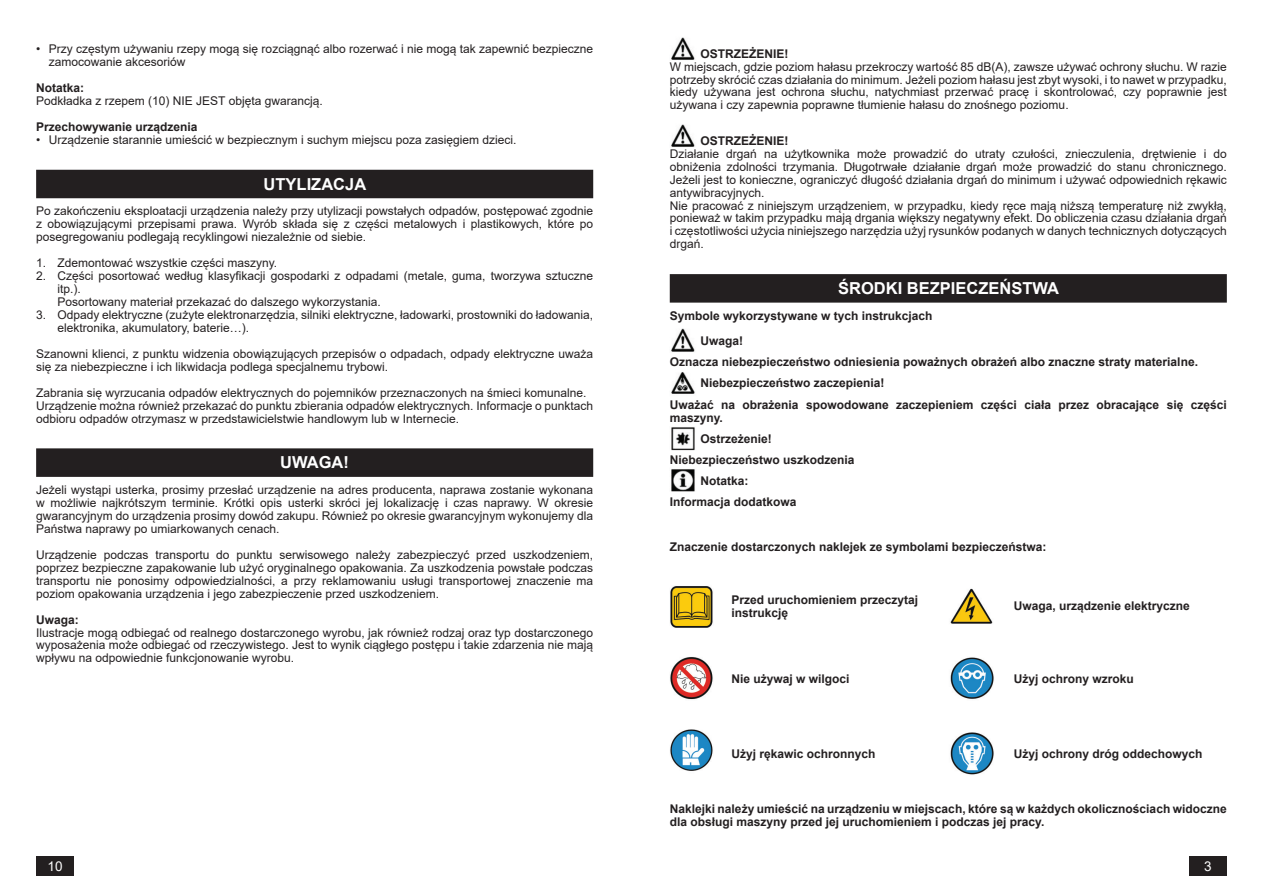
<style>
.page{position:relative;width:1263px;height:893px;background:#fff}
.page>*{position:absolute;margin:0;border:0;box-sizing:border-box;transform-origin:0 0}
.t1{font:700 16.5px "Arial";color:#fff}
.t2{font:13.5px "Arial";color:#fff}
.t3{font:12px/12.9px "Arial";color:#231f20}
.t4{font:700 12px/12.9px "Arial";color:#231f20}
</style>
<div class="page">
<div style="left:1189px;top:857px;width:38px;height:19px;background:#231f20"></div>
<div style="left:670px;top:274px;width:557px;height:29px;background:#231f20"></div>
<img style="left:671px;top:37px;width:24px;height:23px">
<img style="left:671px;top:124px;width:24px;height:23px">
<img style="left:671px;top:328px;width:24px;height:24px">
<img style="left:671px;top:372px;width:24px;height:22px">
<img style="left:671px;top:427px;width:24px;height:24px">
<img style="left:671px;top:469px;width:24px;height:23px">
<img style="left:670px;top:586px;width:43px;height:42px">
<img style="left:950px;top:588px;width:43px;height:36px">
<img style="left:670px;top:657px;width:43px;height:43px">
<img style="left:950px;top:657px;width:44px;height:42px">
<img style="left:670px;top:729px;width:43px;height:42px">
<img style="left:950px;top:733px;width:44px;height:42px">
<div style="left:36px;top:857px;width:38px;height:19px;background:#231f20"></div>
<div style="left:36px;top:170px;width:557px;height:28px;background:#231f20"></div>
<div style="left:36px;top:448px;width:557px;height:29px;background:#231f20"></div>
<p class="t3" style="left:49px;top:43px;width:546px;text-indent:-13px">• Przy częstym używaniu rzepy mogą się rozciągnąć albo rozerwać i nie mogą tak zapewnić bezpieczne zamocowanie akcesoriów</p>
<p class="t4" style="left:36px;top:82px;width:49px">Notatka:</p>
<p class="t3" style="left:36px;top:94px;width:288px">Podkładka z rzepem (10) NIE JEST objęta gwarancją.</p>
<p class="t4" style="left:36px;top:121px;width:163px">Przechowywanie urządzenia</p>
<p class="t3" style="left:36px;top:133px;width:482px">• Urządzenie starannie umieścić w bezpiecznym i suchym miejscu poza zasięgiem dzieci.</p>
<h1 class="t1" style="left:264px;top:172px;width:104px">UTYLIZACJA</h1>
<p class="t3" style="left:36px;top:205px;width:559px;text-align:justify">Po zakończeniu eksploatacji urządzenia należy przy utylizacji powstałych odpadów, postępować zgodnie z obowiązującymi przepisami prawa. Wyrób składa się z części metalowych i plastikowych, które po posegregowaniu podlegają recyklingowi niezależnie od siebie.</p>
<p class="t3" style="left:36px;top:256px;width:243px">1. Zdemontować wszystkie części maszyny.</p>
<p class="t3" style="left:57px;top:269px;width:537px;text-indent:-21px">2. Części posortować według klasyfikacji gospodarki z odpadami (metale, guma, tworzywa sztuczne itp.).<br>Posortowany materiał przekazać do dalszego wykorzystania.</p>
<p class="t3" style="left:57px;top:308px;width:537px;text-indent:-21px">3. Odpady elektryczne (zużyte elektronarzędzia, silniki elektryczne, ładowarki, prostowniki do ładowania, elektronika, akumulatory, baterie…).</p>
<p class="t3" style="left:36px;top:347px;width:559px">Szanowni klienci, z punktu widzenia obowiązujących przepisów o odpadach, odpady elektryczne uważa się za niebezpieczne i ich likwidacja podlega specjalnemu trybowi.</p>
<p class="t3" style="left:36px;top:386px;width:559px">Zabrania się wyrzucania odpadów elektrycznych do pojemników przeznaczonych na śmieci komunalne.<br>Urządzenie można również przekazać do punktu zbierania odpadów elektrycznych. Informacje o punktach odbioru odpadów otrzymasz w przedstawicielstwie handlowym lub w Internecie.</p>
<h1 class="t1" style="left:280px;top:451px;width:70px">UWAGA!</h1>
<p class="t3" style="left:36px;top:483px;width:559px;text-align:justify">Jeżeli wystąpi usterka, prosimy przesłać urządzenie na adres producenta, naprawa zostanie wykonana w możliwie najkrótszym terminie. Krótki opis usterki skróci jej lokalizację i czas naprawy. W okresie gwarancyjnym do urządzenia prosimy dowód zakupu. Również po okresie gwarancyjnym wykonujemy dla Państwa naprawy po umiarkowanych cenach.</p>
<p class="t3" style="left:36px;top:548px;width:559px;text-align:justify">Urządzenie podczas transportu do punktu serwisowego należy zabezpieczyć przed uszkodzeniem, poprzez bezpieczne zapakowanie lub użyć oryginalnego opakowania. Za uszkodzenia powstałe podczas transportu nie ponosimy odpowiedzialności, a przy reklamowaniu usługi transportowej znaczenie ma poziom opakowania urządzenia i jego zabezpieczenie przed uszkodzeniem.</p>
<p class="t4" style="left:36px;top:613px;width:44px">Uwaga:</p>
<p class="t3" style="left:36px;top:626px;width:559px;text-align:justify">Ilustracje mogą odbiegać od realnego dostarczonego wyrobu, jak również rodzaj oraz typ dostarczonego wyposażenia może odbiegać od rzeczywistego. Jest to wynik ciągłego postępu i takie zdarzenia nie mają wpływu na odpowiednie funkcjonowanie wyrobu.</p>
<p class="t2" style="left:48px;top:857px;width:17px">10</p>
<p class="t4" style="left:700px;top:47px;width:90px">OSTRZEŻENIE!</p>
<p class="t3" style="left:670px;top:60px;width:559px;text-align:justify">W miejscach, gdzie poziom hałasu przekroczy wartość 85 dB(A), zawsze używać ochrony słuchu. W razie potrzeby skrócić czas działania do minimum. Jeżeli poziom hałasu jest zbyt wysoki, i to nawet w przypadku, kiedy używana jest ochrona słuchu, natychmiast przerwać pracę i skontrolować, czy poprawnie jest używana i czy zapewnia poprawne tłumienie hałasu do znośnego poziomu.</p>
<p class="t4" style="left:700px;top:134px;width:90px">OSTRZEŻENIE!</p>
<p class="t3" style="left:670px;top:147px;width:559px">Działanie drgań na użytkownika może prowadzić do utraty czułości, znieczulenia, drętwienie i do obniżenia zdolności trzymania. Długotrwałe działanie drgań może prowadzić do stanu chronicznego.<br>Jeżeli jest to konieczne, ograniczyć długość działania drgań do minimum i używać odpowiednich rękawic antywibracyjnych.<br>Nie pracować z niniejszym urządzeniem, w przypadku, kiedy ręce mają niższą temperaturę niż zwykłą, ponieważ w takim przypadku mają drgania większy negatywny efekt. Do obliczenia czasu działania drgań i częstotliwości użycia niniejszego narzędzia użyj rysunków podanych w danych technicznych dotyczących drgań.</p>
<h1 class="t1" style="left:838px;top:277px;width:222px">ŚRODKI BEZPIECZEŃSTWA</h1>
<p class="t4" style="left:700px;top:303px;width:234px;line-height:24.9px;text-indent:-31px">Symbole wykorzystywane w tych instrukcjach<br>Uwaga!</p>
<p class="t4" style="left:670px;top:355px;width:530px">Oznacza niebezpieczeństwo odniesienia poważnych obrażeń albo znaczne straty materialne.</p>
<p class="t4" style="left:700px;top:376px;width:186px">Niebezpieczeństwo zaczepienia!</p>
<p class="t4" style="left:670px;top:398px;width:559px">Uważać na obrażenia spowodowane zaczepieniem części ciała przez obracające się części</p>
<p class="t4" style="left:670px;top:411px;width:55px">maszyny.</p>
<p class="t4" style="left:700px;top:432px;width:73px">Ostrzeżenie!</p>
<p class="t4" style="left:670px;top:453px;width:186px">Niebezpieczeństwo uszkodzenia</p>
<p class="t4" style="left:700px;top:474px;width:49px">Notatka:</p>
<p class="t4" style="left:670px;top:495px;width:128px">Informacja dodatkowa</p>
<p class="t4" style="left:670px;top:540px;width:378px">Znaczenie dostarczonych naklejek ze symbolami bezpieczeństwa:</p>
<p class="t4" style="left:731px;top:593px;width:188px">Przed uruchomieniem przeczytaj instrukcję</p>
<p class="t4" style="left:1014px;top:600px;width:178px">Uwaga, urządzenie elektryczne</p>
<p class="t4" style="left:731px;top:672px;width:120px">Nie używaj w wilgoci</p>
<p class="t4" style="left:1014px;top:672px;width:122px">Użyj ochrony wzroku</p>
<p class="t4" style="left:731px;top:748px;width:146px">Użyj rękawic ochronnych</p>
<p class="t4" style="left:1014px;top:748px;width:190px">Użyj ochrony dróg oddechowych</p>
<p class="t4" style="left:670px;top:802px;width:559px">Naklejki należy umieścić na urządzeniu w miejscach, które są w każdych okolicznościach widoczne dla obsługi maszyny przed jej uruchomieniem i podczas jej pracy.</p>
<p class="t2" style="left:1204px;top:857px;width:9px">3</p>
</div>
